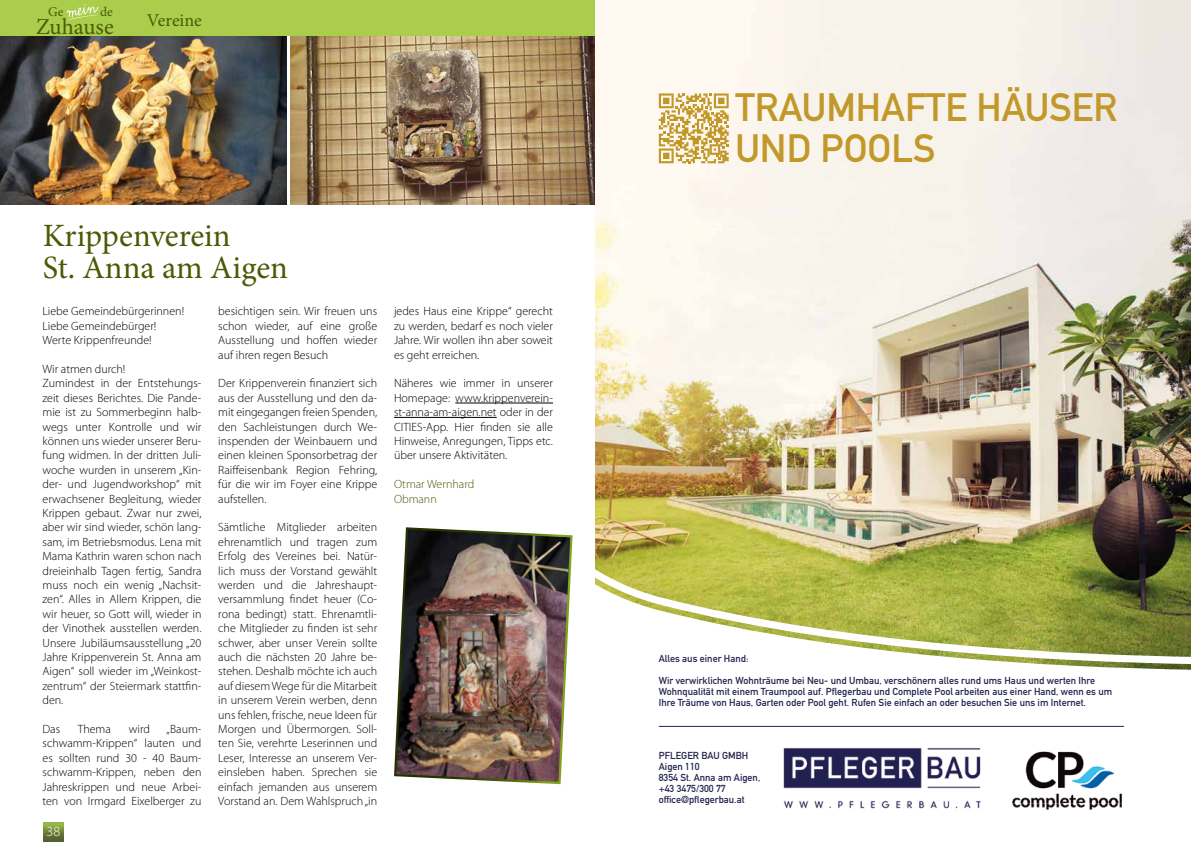
<style>
.page{position:relative;width:1191px;height:842px;background:#fff}
.page>*{position:absolute;margin:0;border:0;box-sizing:border-box;transform-origin:0 0}
.t1{font:39px/41px "DIN Mittelschrift LT Pro";color:#c19829}
.t2{font:32.5px/32.5px "Minion Pro";letter-spacing:-.005em;color:#4a5a05}
.t3{font:22.8px "Minion Pro";letter-spacing:-.005em;color:#4a5a05}
.t4{font:18px "Minion Pro";color:#4a5a05}
.t5{font:300 14px "Myriad Pro";color:#fff}
.t6{font:13.4px "Minion Pro";color:#4a5a05}
.t7{font:300 12px/14.4px "Myriad Pro";color:#000;text-align:justify}
.t8{font:300 12px/14.4px "Myriad Pro";color:#4a5a05}
.t9{font:10px/11px "DIN Mittelschrift LT Pro";color:#242450}
</style>
<div class="page">
<div style="left:0;top:0;width:595px;height:36px;background:#aacd4b"></div>
<div style="left:43px;top:822px;width:21px;height:20px;background:linear-gradient(to bottom,#9ebb48,#4e5730)"></div>
<svg style="left:67px;top:4px;width:32px;height:16px"></svg>
<hr style="left:455px;top:403px;width:98px;height:1px;background:#000">
<hr style="left:394px;top:417px;width:103px;height:1px;background:#000">
<img style="left:0;top:36px;width:287px;height:169px">
<img style="left:291px;top:36px;width:304px;height:169px">
<img style="left:394px;top:527px;width:179px;height:258px">
<img style="left:595px;top:0;width:596px;height:561px">
<svg style="left:595px;top:561px;width:596px;height:247px;background:#a7ac50"></svg>
<svg style="left:595px;top:577px;width:596px;height:227px"></svg>
<img style="left:765px;top:747px;width:235px;height:62px">
<img style="left:1012px;top:752px;width:109px;height:58px">
<hr style="left:659px;top:726px;width:464px;height:1px;background:#242450">
<svg style="left:659px;top:93px;width:69px;height:70px"></svg>
<p class="t6" style="left:48px;top:2px;width:17px">Ge</p>
<p class="t6" style="left:100px;top:2px;width:14px">de</p>
<h3 class="t3" style="left:36px;top:12px;width:79px">Zuhause</h3>
<h3 class="t4" style="left:147px;top:8px;width:56px">Vereine</h3>
<h2 class="t2" style="left:43px;top:219px;width:247px">Krippenverein<br>St. Anna am Aigen</h2>
<p class="t7" style="left:43px;top:304px;width:143px;text-align:left">Liebe Gemeindebürgerinnen!<br>Liebe Gemeindebürger!<br>Werte Krippenfreunde!</p>
<p class="t7" style="left:43px;top:362px;width:160px;text-align:left">Wir atmen durch!<br>Zumindest in der Entstehungs&shy;zeit dieses Berichtes. Die Pande&shy;mie ist zu Sommerbeginn halb&shy;wegs unter Kontrolle und wir können uns wieder unserer Beru&shy;fung widmen. In der dritten Juli&shy;woche wurden in unserem „Kin&shy;der- und Jugendworkshop“ mit erwachsener Begleitung, wieder<br>Krippen gebaut. Zwar nur zwei, aber wir sind wieder, schön lang&shy;sam, im Betriebsmodus. Lena mit<br>Mama Kathrin waren schon nach dreieinhalb Tagen fertig, Sandra muss noch ein wenig „Nachsit&shy;zen“. Alles in Allem Krippen, die wir heuer, so Gott will, wieder in der Vinothek ausstellen werden.<br>Unsere Jubiläumsausstellung „20<br>Jahre Krippenverein St. Anna am<br>Aigen“ soll wieder im „Weinkost&shy;zentrum“ der Steiermark stattfin&shy;den.</p>
<p class="t7" style="left:43px;top:722px;width:19px">Das</p>
<p class="t7" style="left:78px;top:722px;width:35px">Thema</p>
<p class="t7" style="left:129px;top:722px;width:23px">wird</p>
<p class="t7" style="left:218px;top:304px;width:160px">besichtigen sein. Wir freuen uns schon wieder, auf eine große Ausstellung und hoffen wieder auf ihren regen Besuch</p>
<p class="t7" style="left:218px;top:376px;width:160px">Der Krippenverein finanziert sich aus der Ausstellung und den da&shy;mit eingegangen freien Spenden, den Sachleistungen durch We&shy;inspenden der Weinbauern und einen kleinen Sponsorbetrag der Raiffeisenbank Region Fehring, für die wir im Foyer eine Krippe aufstellen.</p>
<p class="t7" style="left:218px;top:520px;width:160px">Sämtliche Mitglieder arbeiten ehrenamtlich und tragen zum Erfolg des Vereines bei. Natür&shy;lich muss der Vorstand gewählt werden und die Jahreshaupt&shy;versammlung findet heuer (Co&shy;rona bedingt) statt. Ehrenamtli&shy;che Mitglieder zu finden ist sehr schwer, aber unser Verein sollte auch die nächsten 20 Jahre be&shy;stehen. Deshalb möchte ich auch auf diesem Wege für die Mitarbeit in unserem Verein werben, denn uns fehlen, frische, neue Ideen für Morgen und Übermorgen. Soll&shy;ten Sie, verehrte Leserinnen und Leser, Interesse an unserem Ver&shy;einsleben haben. Sprechen sie einfach jemanden aus unserem Vorstand an. Dem Wahlspruch „in</p>
<p class="t7" style="left:43px;top:722px;width:160px;text-indent:124px">„Baum&shy;schwamm-Krippen“ lauten und es sollten rund 30 - 40 Baum&shy;schwamm-Krippen, neben den Jahreskrippen und neue Arbei&shy;ten von Irmgard Eixelberger zu</p>
<p class="t5" style="left:47px;top:823px;width:15px">38</p>
<p class="t7" style="left:394px;top:304px;width:160px">jedes Haus eine Krippe“ gerecht zu werden, bedarf es noch vieler Jahre. Wir wollen ihn aber soweit es geht erreichen.</p>
<p class="t7" style="left:394px;top:376px;width:160px">Näheres wie immer in unserer Homepage: www.krippenverein&shy;st-anna-am-aigen.net oder in der CITIES-App. Hier finden sie alle Hinweise, Anregungen, Tipps etc. über unsere Aktivitäten.</p>
<p class="t8" style="left:394px;top:477px;width:82px">Otmar Wernhard<br>Obmann</p>
<h1 class="t1" style="left:735px;top:87px;width:383px">TRAUMHAFTE HÄUSER<br>UND POOLS</h1>
<p class="t9" style="left:659px;top:653px;width:91px">Alles aus einer Hand:</p>
<p class="t9" style="left:659px;top:675px;width:455px">Wir verwirklichen Wohnträume bei Neu- und Umbau, verschönern alles rund ums Haus und werten Ihre<br>Wohnqualität mit einem Traumpool auf. Pflegerbau und Complete Pool arbeiten aus einer Hand, wenn es um<br>Ihre Träume von Haus, Garten oder Pool geht. Rufen Sie einfach an oder besuchen Sie uns im Internet.</p>
<p class="t9" style="left:659px;top:750px;width:103px">PFLEGER BAU GMBH<br>Aigen 110<br>8354 St. Anna am Aigen, +43 3475/300 77 office@pflegerbau.at</p>
</div>
